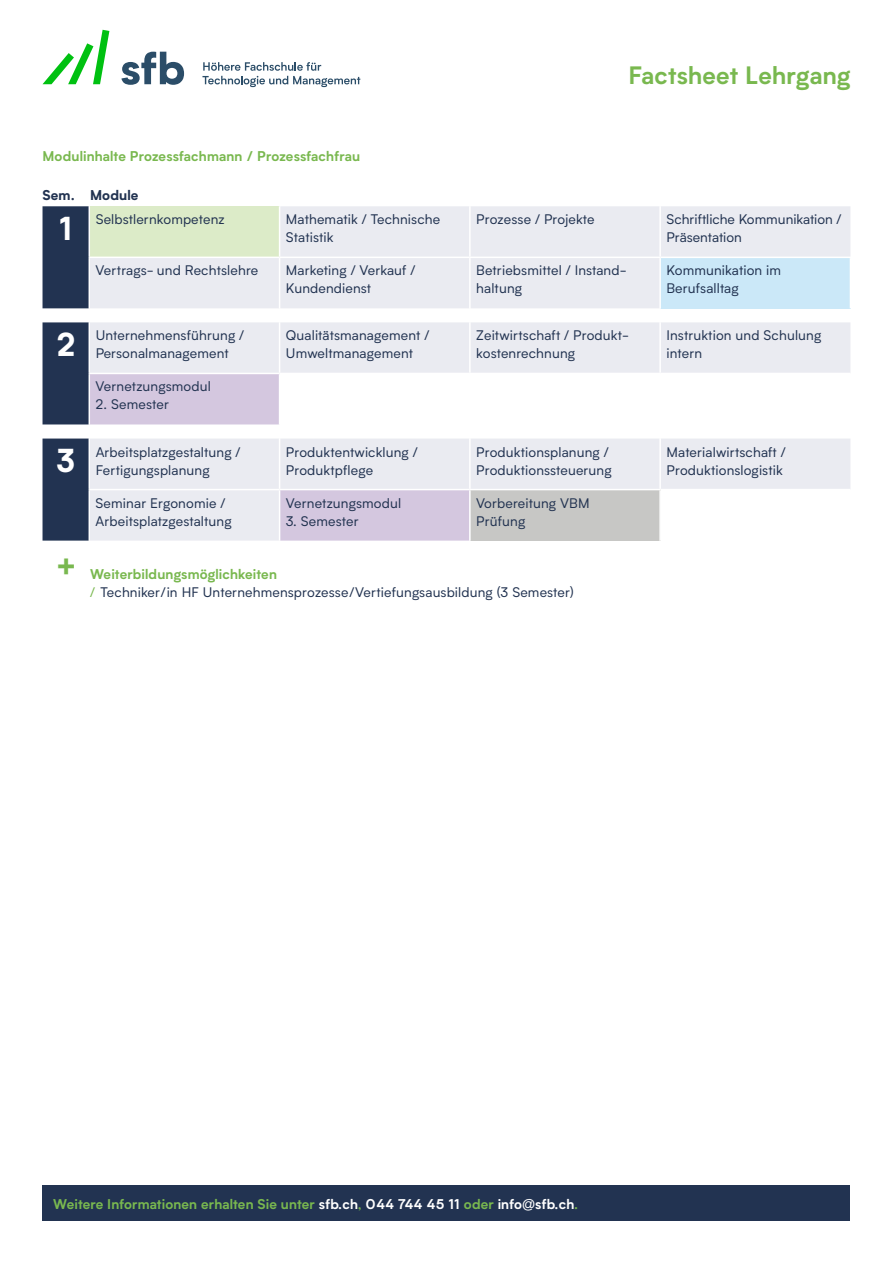
<style>
.page{position:relative;width:893px;height:1263px;background:#fff}
.page>*{position:absolute;margin:0;border:0;box-sizing:border-box;transform-origin:0 0}
.t1{font:800 31.5px "Biotif";color:#fff}
.t2{font:800 31.5px "Biotif";color:#79b84f}
.t3{font:700 24px "Biotif";letter-spacing:.01em;color:#79b84f}
.t4{font:13.5px/18px "Biotif";letter-spacing:.01em;color:#223351}
.t5{font:700 13.5px "Biotif";letter-spacing:.01em;color:#79b84f}
.t6{font:800 13.5px "Biotif";letter-spacing:.01em;color:#223351}
.s1{font-weight:700;color:#79b84f}
.s2{color:#79b84f}
.s3{color:#fff}
</style>
<div class="page">
<svg style="left:90px;top:206px;width:760px;height:283px;fill:#eaebf1"></svg>
<div style="left:660px;top:257px;width:190px;height:51px;background:#cbe8f8"></div>
<svg style="left:90px;top:374px;width:379px;height:167px;fill:#eaebf1"></svg>
<div style="left:470px;top:490px;width:190px;height:51px;background:#c7c7c5"></div>
<hr style="left:279px;top:206px;width:1px;height:51px;background:#fff">
<hr style="left:469px;top:206px;width:2px;height:51px;background:#fff">
<hr style="left:279px;top:258px;width:1px;height:50px;background:#fff">
<svg style="left:279px;top:308px;width:1px;height:14px"></svg>
<svg style="left:469px;top:308px;width:2px;height:14px"></svg>
<hr style="left:279px;top:322px;width:1px;height:51px;background:#fff">
<hr style="left:469px;top:322px;width:2px;height:51px;background:#fff">
<hr style="left:470px;top:373px;width:190px;height:1px;background:#fff">
<hr style="left:660px;top:373px;width:190px;height:1px;background:#fff">
<hr style="left:279px;top:438px;width:1px;height:51px;background:#fff">
<hr style="left:469px;top:438px;width:2px;height:51px;background:#fff">
<hr style="left:89px;top:489px;width:191px;height:1px;background:#fff">
<hr style="left:280px;top:489px;width:190px;height:1px;background:#fff">
<hr style="left:279px;top:490px;width:1px;height:51px;background:#fff">
<hr style="left:659px;top:206px;width:2px;height:51px;background:#fff">
<svg style="left:659px;top:308px;width:2px;height:14px"></svg>
<hr style="left:659px;top:322px;width:2px;height:51px;background:#fff">
<hr style="left:659px;top:374px;width:2px;height:50px;background:#fff">
<hr style="left:659px;top:438px;width:2px;height:51px;background:#fff">
<svg style="left:43px;top:206px;width:47px;height:335px;background:#3a4964"></svg>
<svg style="left:279px;top:424px;width:1px;height:14px"></svg>
<svg style="left:469px;top:424px;width:2px;height:14px"></svg>
<svg style="left:659px;top:424px;width:2px;height:14px"></svg>
<hr style="left:89px;top:257px;width:191px;height:1px;background:#fff">
<hr style="left:280px;top:257px;width:190px;height:1px;background:#fff">
<hr style="left:469px;top:490px;width:2px;height:51px;background:#fff">
<hr style="left:659px;top:490px;width:2px;height:51px;background:#fff">
<hr style="left:660px;top:257px;width:191px;height:1px;background:#fff">
<hr style="left:469px;top:258px;width:2px;height:50px;background:#fff">
<hr style="left:470px;top:257px;width:190px;height:1px;background:#fff">
<hr style="left:659px;top:258px;width:2px;height:50px;background:#fff">
<hr style="left:89px;top:374px;width:1px;height:50px;background:#fff">
<hr style="left:89px;top:373px;width:191px;height:1px;background:#fff">
<hr style="left:279px;top:374px;width:1px;height:50px;background:#fff">
<hr style="left:280px;top:373px;width:190px;height:1px;background:#fff">
<hr style="left:469px;top:374px;width:2px;height:50px;background:#fff">
<div style="left:43px;top:1185px;width:807px;height:35px;background:#223351"></div>
<svg style="left:121px;top:52px;width:63px;height:33px"></svg>
<svg style="left:202px;top:62px;width:158px;height:25px"></svg>
<svg style="left:43px;top:30px;width:66px;height:54px"></svg>
<h2 class="t3" style="left:628px;top:57px;width:223px">Factsheet Lehrgang</h2>
<p class="t5" style="left:43px;top:146px;width:319px">Modulinhalte Prozessfachmann / Prozessfachfrau</p>
<p class="t6" style="left:43px;top:185px;width:98px">Sem. Module</p>
<h1 class="t1" style="left:59px;top:205px;width:15px">1</h1>
<p class="t4" style="left:96px;top:210px;width:130px">Selbstlernkompetenz</p>
<p class="t4" style="left:286px;top:210px;width:156px">Mathematik / Technische<br>Statistik</p>
<p class="t4" style="left:476px;top:210px;width:120px">Prozesse / Projekte</p>
<p class="t4" style="left:666px;top:210px;width:176px">Schriftliche Kommunikation /<br>Präsentation</p>
<p class="t4" style="left:96px;top:261px;width:164px">Vertrags- und Rechtslehre</p>
<p class="t4" style="left:286px;top:261px;width:131px">Marketing / Verkauf /<br>Kundendienst</p>
<p class="t4" style="left:476px;top:261px;width:150px">Betriebsmittel / Instand&shy;haltung</p>
<p class="t4" style="left:666px;top:261px;width:116px">Kommunikation im<br>Berufsalltag</p>
<h1 class="t1" style="left:56px;top:321px;width:21px">2</h1>
<p class="t4" style="left:96px;top:326px;width:150px">Unternehmensführung /<br>Personalmanagement</p>
<p class="t4" style="left:286px;top:326px;width:145px">Qualitätsmanagement /<br>Umweltmanagement</p>
<p class="t4" style="left:476px;top:326px;width:153px">Zeitwirtschaft / Produkt&shy;kostenrechnung</p>
<p class="t4" style="left:666px;top:326px;width:156px">Instruktion und Schulung intern</p>
<p class="t4" style="left:96px;top:377px;width:117px">Vernetzungsmodul</p>
<p class="t4" style="left:96px;top:395px;width:75px">2. Semester</p>
<h1 class="t1" style="left:56px;top:437px;width:20px">3</h1>
<p class="t4" style="left:96px;top:442px;width:146px">Arbeitsplatzgestaltung /<br>Fertigungsplanung</p>
<p class="t4" style="left:286px;top:442px;width:133px">Produktentwicklung /<br>Produktpflege</p>
<p class="t4" style="left:476px;top:442px;width:137px">Produktionsplanung /<br>Produktionssteuerung</p>
<p class="t4" style="left:666px;top:442px;width:121px">Materialwirtschaft /<br>Produktionslogistik</p>
<p class="t4" style="left:96px;top:493px;width:137px">Seminar Ergonomie /<br>Arbeitsplatzgestaltung</p>
<p class="t4" style="left:286px;top:493px;width:117px">Vernetzungsmodul</p>
<p class="t4" style="left:476px;top:493px;width:115px">Vorbereitung VBM<br>Prüfung</p>
<p class="t4" style="left:90px;top:564px;width:485px"><span class="s1">Weiterbildungsmöglichkeiten<br></span><span class="s2">/</span> Techniker/in HF Unternehmensprozesse/Vertiefungsausbildung (3 Semester)</p>
<p class="t4" style="left:286px;top:511px;width:74px">3. Semester</p>
<h1 class="t2" style="left:56px;top:542px;width:22px">+</h1>
<p class="t5" style="left:53px;top:1193px;width:526px">Weitere Informationen erhalten Sie unter <span class="s3">sfb.ch</span>, <span class="s3">044 744 45 11</span> oder <span class="s3">info@sfb.ch</span>.</p>
</div>
